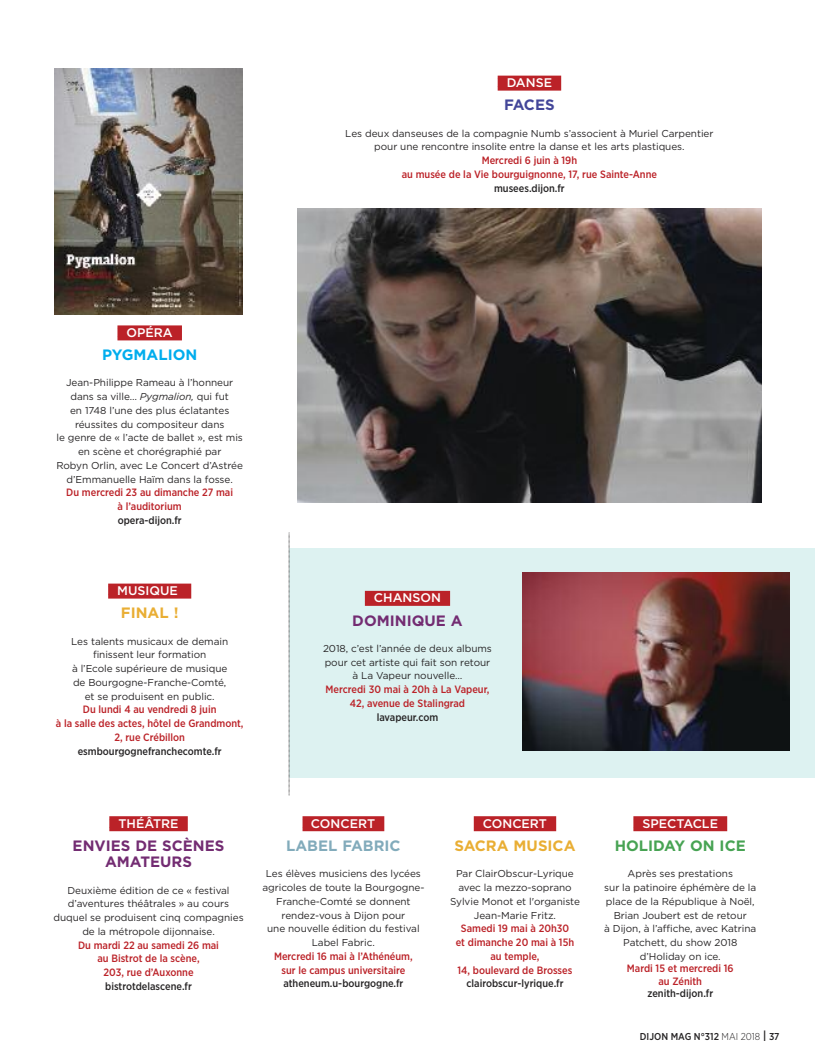
<style>
.page{position:relative;width:815px;height:1063px;background:#fff}
.page>*{position:absolute;margin:0;border:0;box-sizing:border-box;transform-origin:0 0}
.t1{font:700 15px/16.2px "Gotham";color:#732c72;text-align:center}
.t2{font:700 15px "Gotham";color:#e9ae34}
.t3{font:700 15px "Gotham";color:#47a353}
.t4{font:700 15px "Gotham";color:#82abbb}
.t5{font:700 15px "Gotham";color:#00aded}
.t6{font:700 15px "Gotham";letter-spacing:-.025em;color:#434699}
.t7{font:500 12.5px "Gotham";color:#fff}
.t8{font:500 10.62px/13.8px "Gotham Narrow";color:#bb2228;text-align:center}
.t9{font:500 10.62px "Gotham Narrow";color:#272526}
.t10{font:10px/13.8px "Gotham";letter-spacing:-.005em;color:#272526;text-align:center}
.t11{font:500 10px "Gotham Narrow";color:#272526}
.s1{color:#bb2228}
.s2{font-style:italic}
.s3{font-weight:300}
.s4{font-weight:400;font-size:15px}
</style>
<div class="page">
<div style="left:289px;top:548px;width:526px;height:230px;background:#ddf2f1"></div>
<img style="left:297px;top:208px;width:465px;height:294px">
<div style="left:109px;top:816px;width:79px;height:15px;background:#bb2228"></div>
<div style="left:303px;top:816px;width:81px;height:15px;background:#bb2228"></div>
<div style="left:365px;top:591px;width:85px;height:15px;background:#bb2228"></div>
<img style="left:523px;top:573px;width:267px;height:178px">
<div style="left:498px;top:76px;width:63px;height:15px;background:#bb2228"></div>
<svg style="left:289px;top:532px;width:1px;height:264px"></svg>
<img style="left:55px;top:69px;width:188px;height:246px">
<div style="left:117px;top:325px;width:65px;height:15px;background:#bb2228"></div>
<div style="left:108px;top:584px;width:83px;height:15px;background:#bb2228"></div>
<div style="left:633px;top:816px;width:94px;height:15px;background:#bb2228"></div>
<div style="left:474px;top:816px;width:82px;height:15px;background:#bb2228"></div>
<p class="t7" style="left:498px;top:78px;width:65px"><span class="s1">X</span>DANSE<span class="s1">X</span></p>
<h1 class="t6" style="left:504px;top:100px;width:52px">FACES</h1>
<p class="t10" style="left:345px;top:127px;width:370px">les deux danseuses de la compagnie numb s’associent à Muriel carpentier pour une rencontre insolite entre la danse et les arts plastiques.</p>
<p class="t8" style="left:402px;top:154px;width:257px">Mercredi 6 juin à 19h<br>au musée de la Vie bourguignonne, 17, rue Sainte-Anne</p>
<p class="t9" style="left:494px;top:184px;width:72px">musees.dijon.fr</p>
<p class="t7" style="left:117px;top:328px;width:66px"><span class="s1">X</span>OPÉRA<span class="s1">X</span></p>
<h1 class="t5" style="left:102px;top:350px;width:97px">PYGMALION</h1>
<p class="t10" style="left:56px;top:377px;width:188px">Jean-Philippe rameau à l’honneur dans sa ville… <span class="s2">Pygmalion,</span> qui fut<br>en 1748 l’une des plus éclatantes réussites du compositeur dans<br>le genre de « l’acte de ballet », est mis en scène et chorégraphié par<br>robyn orlin, avec le concert d’Astrée d’emmanuelle haïm dans la fosse.</p>
<p class="t8" style="left:66px;top:487px;width:168px">Du mercredi 23 au dimanche 27 mai à l’auditorium</p>
<p class="t9" style="left:118px;top:517px;width:66px">opera-dijon.fr</p>
<p class="t7" style="left:108px;top:586px;width:85px"><span class="s1">X</span>MUSIQUE <span class="s1">X</span></p>
<h1 class="t2" style="left:121px;top:608px;width:59px">FINAL !</h1>
<p class="t10" style="left:71px;top:635px;width:158px">les talents musicaux de demain finissent leur formation<br>à l’ecole supérieure de musique de bourgogne-franche-comté, et se produisent en public.</p>
<p class="t8" style="left:56px;top:704px;width:189px">Du lundi 4 au vendredi 8 juin<br>à la salle des actes, hôtel de Grandmont,<br>2, rue Crébillon</p>
<p class="t9" style="left:78px;top:747px;width:145px">esmbourgognefranchecomte.fr</p>
<p class="t7" style="left:365px;top:594px;width:87px"><span class="s1">X</span>CHANSON<span class="s1">X</span></p>
<h1 class="t1" style="left:352px;top:613px;width:112px">DOMINIQUE A</h1>
<p class="t10" style="left:323px;top:642px;width:170px">2018, c’est l’année de deux albums pour cet artiste qui fait son retour à la vapeur nouvelle…</p>
<p class="t8" style="left:326px;top:683px;width:165px">Mercredi 30 mai à 20h à La Vapeur,<br>42, avenue de Stalingrad</p>
<p class="t9" style="left:377px;top:713px;width:63px">lavapeur.com</p>
<p class="t7" style="left:109px;top:819px;width:80px"><span class="s1">X</span>THÉÂTRE<span class="s1">X</span></p>
<h1 class="t1" style="left:73px;top:839px;width:153px">ENVIES DE SCÈNES<br>AMATEURS</h1>
<p class="t10" style="left:53px;top:884px;width:192px">Deuxième édition de ce « festival d’aventures théâtrales » au cours duquel se produisent cinq compagnies de la métropole dijonnaise.</p>
<p class="t8" style="left:78px;top:939px;width:142px">Du mardi 22 au samedi 26 mai au Bistrot de la scène,<br>203, rue d’Auxonne</p>
<p class="t9" style="left:105px;top:982px;width:88px">bistrotdelascene.fr</p>
<p class="t7" style="left:302px;top:819px;width:83px"><span class="s1">X</span>CONCERT<span class="s1">X</span></p>
<h1 class="t4" style="left:286px;top:841px;width:116px">LABEL FABRIC</h1>
<p class="t10" style="left:262px;top:868px;width:163px">les élèves musiciens des lycées agricoles de toute la bourgogne&shy;franche-comté se donnent rendez-vous à Dijon pour<br>une nouvelle édition du festival label fabric.</p>
<p class="t8" style="left:274px;top:950px;width:140px">Mercredi 16 mai à l’Athénéum, sur le campus universitaire</p>
<p class="t9" style="left:283px;top:980px;width:122px">atheneum.u-bourgogne.fr</p>
<p class="t7" style="left:474px;top:819px;width:84px"><span class="s1">X</span>CONCERT<span class="s1">X</span></p>
<h1 class="t2" style="left:454px;top:841px;width:123px">SACRA MUSICA</h1>
<p class="t10" style="left:450px;top:868px;width:131px">Par clairobscur-lyrique avec la mezzo-soprano sylvie Monot et l'organiste<br>Jean-Marie fritz.</p>
<p class="t8" style="left:456px;top:922px;width:120px">Samedi 19 mai à 20h30 et dimanche 20 mai à 15h au temple,<br>14, boulevard de Brosses</p>
<p class="t9" style="left:466px;top:980px;width:99px">clairobscur-lyrique.fr</p>
<p class="t7" style="left:633px;top:819px;width:95px"><span class="s1">X</span>SPECTACLE<span class="s1">X</span></p>
<h1 class="t3" style="left:615px;top:841px;width:133px">HOLIDAY ON ICE</h1>
<p class="t10" style="left:604px;top:868px;width:154px">Après ses prestations<br>sur la patinoire éphémère de la place de la république à noël, brian Joubert est de retour<br>à Dijon, à l’affiche, avec katrina<br>Patchett, du show 2018 d’holiday on ice.</p>
<p class="t8" style="left:627px;top:963px;width:108px;line-height:12.5px">Mardi 15 et mercredi 16 au Zénith</p>
<p class="t9" style="left:647px;top:990px;width:67px">zenith-dijon.fr</p>
<p class="t11" style="left:640px;top:1033px;width:141px">DIJON MAG N°312 <span class="s3">MAI 2018</span> <span class="s4">I</span> 37</p>
</div>
